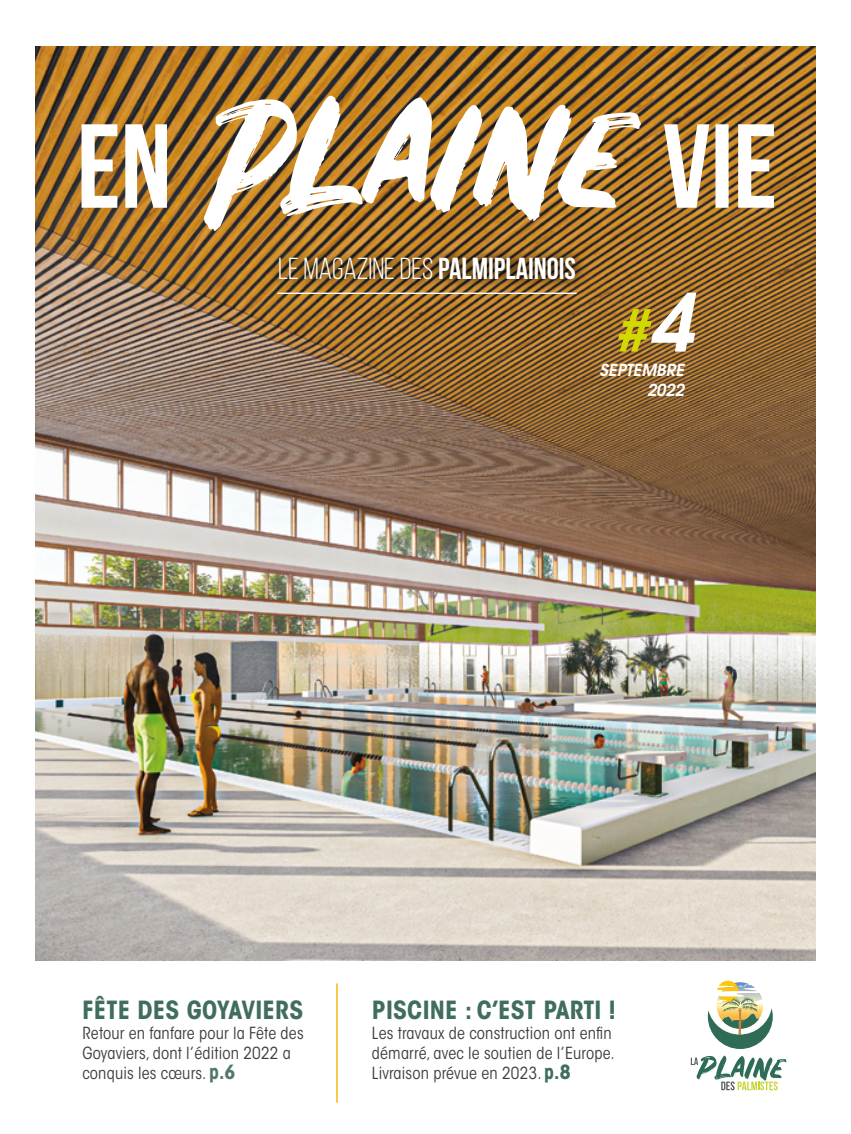
<style>
.page{position:relative;width:851px;height:1134px;background:#fff}
.page>*{position:absolute;margin:0;border:0;box-sizing:border-box;transform-origin:0 0}
.t1{font:italic 600 60.75px "ITC Avant Garde Std";color:#d3d800}
.t2{font:30.38px "Bebas Neue";color:#fff}
.t3{font:700 condensed 24.88px "ITC Avant Garde Std";letter-spacing:.01em;color:#406d5c}
.t4{font:condensed 16.62px/20px "ITC Avant Garde Std";letter-spacing:.01em;color:#3c3c3b}
.t5{font:italic 600 16.5px/19.8px "ITC Avant Garde Std";color:#fff;text-align:right}
.s1{font-weight:700}
.s2{font-size:79.75px;color:#fff}
.s3{font-weight:700;font-size:19.5px;color:#537869}
.s4{font-weight:700;font-size:19.5px;color:#406d5c}
</style>
<div class="page">
<img style="left:35px;top:46px;width:780px;height:914px">
<hr style="left:336px;top:983px;width:1px;height:120px;background:#f9b000">
<svg style="left:690px;top:1055px;width:96px;height:35px"></svg>
<svg style="left:707px;top:981px;width:65px;height:68px"></svg>
<svg style="left:268px;top:247px;width:319px;height:44px;background:#765321"></svg>
<svg style="left:81px;top:95px;width:692px;height:136px"></svg>
<hr style="left:277px;top:293px;width:299px;height:1px;background:#fff">
<h2 class="t2" style="left:278px;top:253px;width:299px">LE MAGAZINE DES <span class="s1">PALMIPLAINOIS</span></h2>
<h1 class="t1" style="left:614px;top:290px;width:80px">#<span class="s2">4</span></h1>
<p class="t5" style="left:599px;top:360px;width:86px">SEPTEMBRE<br>2022</p>
<h3 class="t3" style="left:82px;top:994px;width:222px">FÊTE DES GOYAVIERS</h3>
<p class="t4" style="left:82px;top:1023px;width:223px">Retour en fanfare pour la Fête des<br>Goyaviers, dont l’édition 2022 a conquis les cœurs. <span class="s3">p.6</span></p>
<h3 class="t3" style="left:372px;top:994px;width:245px">PISCINE : C’EST PARTI !</h3>
<p class="t4" style="left:372px;top:1023px;width:244px">Les travaux de construction ont enfin démarré, avec le soutien de l’Europe.<br>Livraison prévue en 2023. <span class="s4">p.8</span></p>
</div>
